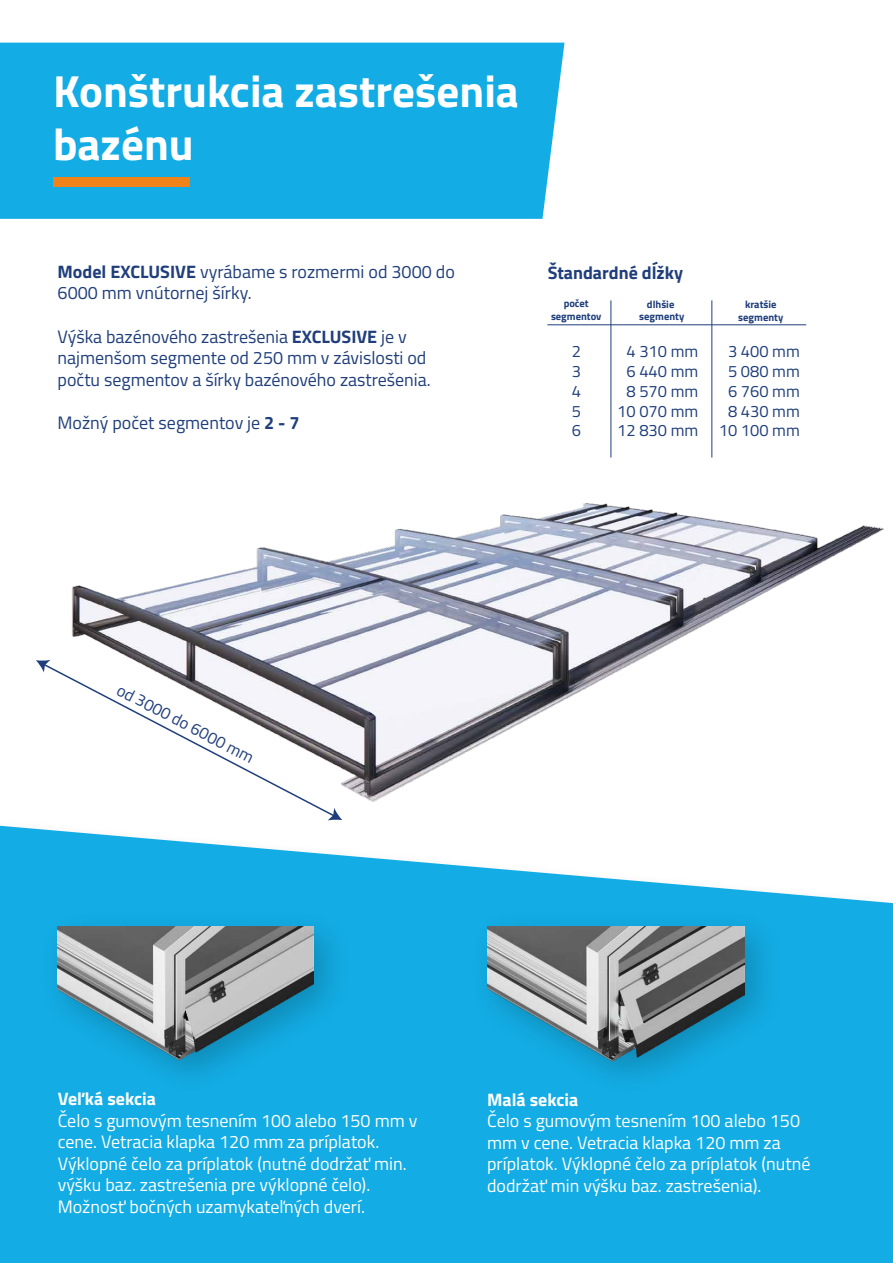
<style>
.page{position:relative;width:893px;height:1263px;background:#fff}
.page>*{position:absolute;margin:0;border:0;box-sizing:border-box;transform-origin:0 0}
.t1{font:700 45px/52.5px "Titillium Web";color:#fff}
.t2{font:18px/21.6px "Titillium Web";color:#fff}
.t3{font:18px/21.6px "Titillium Web";color:#1f3e7b}
.t4{font:700 18px "Titillium Web";color:#fff}
.t5{font:700 18px "Titillium Web";color:#1f3e7b}
.t6{font:16.65px "Titillium Web";color:#1f3e7b}
.t7{font:16.5px/19.8px "Titillium Web";color:#1f3e7b;text-align:center}
.t8{font:700 10.5px/12.6px "Titillium Web";color:#1f3e7b;text-align:center}
.s1{font-weight:700}
</style>
<div class="page">
<img style="left:72px;top:366px;width:812px;height:436px">
<svg style="left:43px;top:662px;width:293px;height:150px"></svg>
<svg style="left:36px;top:660px;width:15px;height:12px"></svg>
<svg style="left:328px;top:808px;width:9px;height:4px"></svg>
<svg style="left:0;top:825px;width:893px;height:438px;fill:#13ace4"></svg>
<div style="left:30px;top:898px;width:332px;height:212px;background:#13ace4"></div>
<img style="left:58px;top:926px;width:255px;height:135px">
<img style="left:459px;top:898px;width:334px;height:212px">
<img style="left:487px;top:926px;width:257px;height:135px">
<div style="left:0;top:43px;width:564px;height:176px;background:#13ace4"></div>
<div style="left:53px;top:178px;width:137px;height:9px;background:#f0821a"></div>
<hr style="left:547px;top:324px;width:259px;height:1px;background:#1f3e7b">
<hr style="left:610px;top:300px;width:1px;height:157px;background:#1f3e7b">
<hr style="left:711px;top:300px;width:1px;height:157px;background:#1f3e7b">
<h1 class="t1" style="left:53px;top:63px;width:467px">Konštrukcia zastrešenia bazénu</h1>
<p class="t3" style="left:58px;top:260px;width:399px"><span class="s1">Model EXCLUSIVE</span> vyrábame s rozmermi od 3000 do<br>6000 mm vnútornej šírky.</p>
<p class="t3" style="left:58px;top:325px;width:374px">Výška bazénového zastrešenia <span class="s1">EXCLUSIVE</span> je v najmenšom segmente od 250 mm v závislosti od počtu segmentov a šírky bazénového zastrešenia.</p>
<p class="t3" style="left:58px;top:411px;width:244px">Možný počet segmentov je <span class="s1">2 - 7</span></p>
<p class="t5" style="left:548px;top:258px;width:137px">Štandardné dĺžky</p>
<p class="t8" style="left:551px;top:297px;width:52px">počet segmentov</p>
<p class="t8" style="left:639px;top:297px;width:46px">dlhšie segmenty</p>
<p class="t8" style="left:738px;top:298px;width:46px">kratšie segmenty</p>
<p class="t7" style="left:719px;top:341px;width:83px">3 400 mm<br>5 080 mm<br>6 760 mm<br>8 430 mm<br>10 100 mm</p>
<p class="t7" style="left:617px;top:341px;width:83px">4 310 mm<br>6 440 mm<br>8 570 mm<br>10 070 mm<br>12 830 mm</p>
<p class="t7" style="left:572px;top:341px;width:11px;text-align:justify">2<br>3<br>4<br>5<br>6</p>
<p class="t6" style="left:124px;top:677px;width:153px;rotate:28deg">od 3000 do 6000 mm</p>
<p class="t4" style="left:58px;top:1085px;width:100px">Veľká sekcia</p>
<p class="t2" style="left:58px;top:1109px;width:361px">Čelo s gumovým tesnením 100 alebo 150 mm v cene. Vetracia klapka 120 mm za príplatok.<br>Výklopné čelo za príplatok (nutné dodržať min. výšku baz. zastrešenia pre výklopné čelo).<br>Možnosť bočných uzamykateľných dverí.</p>
<p class="t4" style="left:487px;top:1085px;width:93px">Malá sekcia</p>
<p class="t2" style="left:487px;top:1109px;width:325px">Čelo s gumovým tesnením 100 alebo 150 mm v cene. Vetracia klapka 120 mm za príplatok. Výklopné čelo za príplatok (nutné dodržať min výšku baz. zastrešenia).</p>
</div>
